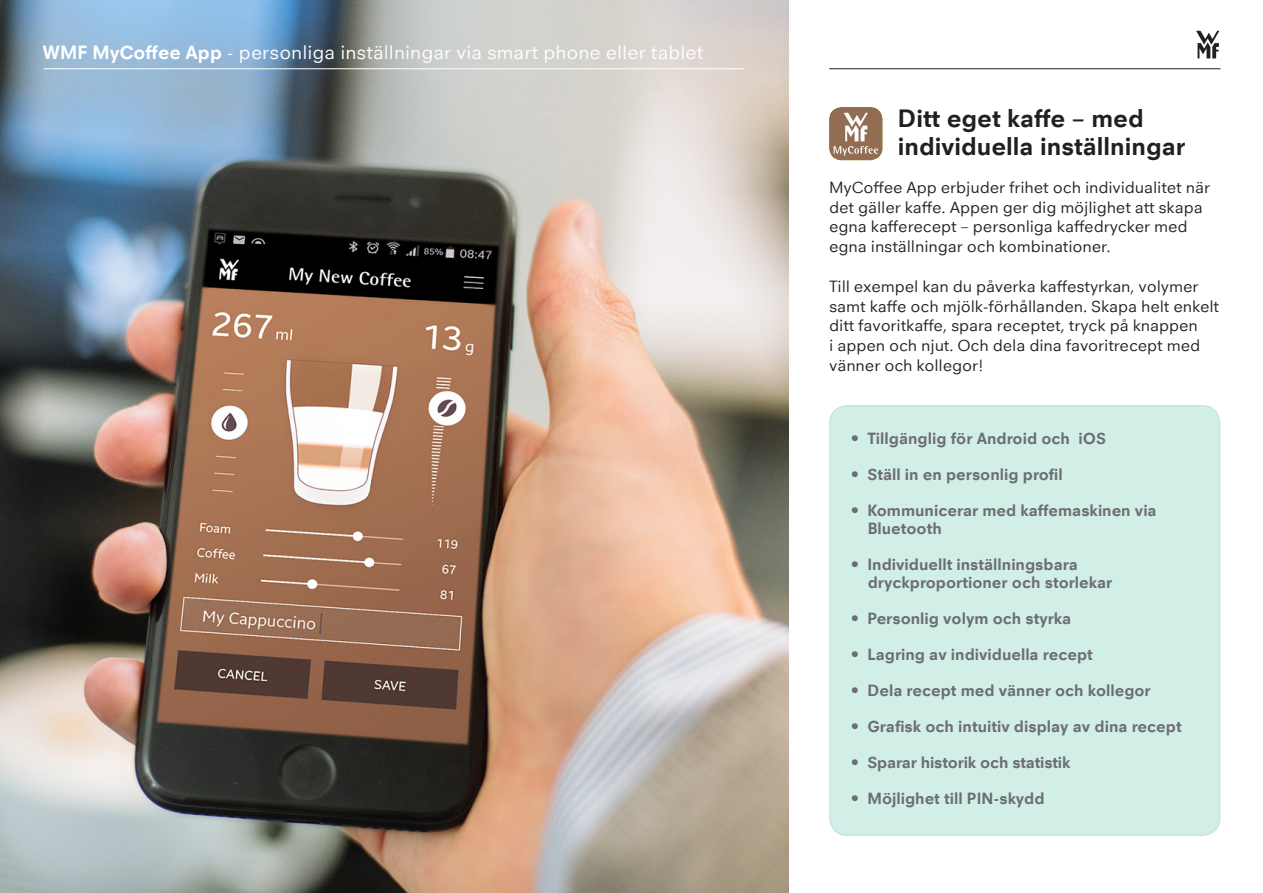
<style>
.page{position:relative;width:1263px;height:893px;background:#fff}
.page>*{position:absolute;margin:0;border:0;box-sizing:border-box;transform-origin:0 0}
.t1{font:700 25.5px/28.5px "Neuzeit Office";color:#231f20}
.t2{font:19.5px "Neuzeit Office";color:#fff}
.t3{font:16.5px/19.8px "Neuzeit Office";letter-spacing:-.01em;color:#231f20}
.t4{font:700 16.5px "Neuzeit Office";color:#6c6d70}
.s1{font-weight:700}
</style>
<div class="page">
<img style="left:0;top:0;width:788px;height:893px">
<svg style="left:1196px;top:31px;width:23px;height:27px"></svg>
<div style="left:830px;top:406px;width:390px;height:429px;background:#d1eee7;border-radius:17px"></div>
<hr style="left:44px;top:68px;width:700px;height:1px;background:#fff">
<hr style="left:829px;top:68px;width:391px;height:1px;background:#231f20">
<img style="left:829px;top:107px;width:53px;height:53px">
<img style="left:834px;top:146px;width:44px;height:10px">
<p class="t2" style="left:43px;top:41px;width:662px"><span class="s1">WMF MyCoffee App</span> - personliga inställningar via smart phone eller tablet</p>
<p class="t1" style="left:898px;top:104px;width:289px">Ditt eget kaffe – med individuella inställningar</p>
<p class="t3" style="left:829px;top:177px;width:382px">MyCoffee App erbjuder frihet och individualitet när det gäller kaffe. Appen ger dig möjlighet att skapa egna kafferecept – personliga kaffedrycker med egna inställningar och kombinationer.</p>
<p class="t3" style="left:829px;top:276px;width:391px">Till exempel kan du påverka kaffestyrkan, volymer samt kaffe och mjölk-förhållanden. Skapa helt enkelt ditt favoritkaffe, spara receptet, tryck på knappen<br>i appen och njut. Och dela dina favoritrecept med vänner och kollegor!</p>
<p class="t4" style="left:851px;top:429px;width:257px">• Tillgänglig för Android och iOS</p>
<p class="t4" style="left:851px;top:465px;width:214px">• Ställ in en personlig profil</p>
<p class="t4" style="left:851px;top:501px;width:307px">• Kommunicerar med kaffemaskinen via</p>
<p class="t4" style="left:868px;top:519px;width:76px">Bluetooth</p>
<p class="t4" style="left:851px;top:555px;width:228px">• Individuellt inställningsbara</p>
<p class="t4" style="left:868px;top:573px;width:246px">dryckproportioner och storlekar</p>
<p class="t4" style="left:851px;top:609px;width:222px">• Personlig volym och styrka</p>
<p class="t4" style="left:851px;top:645px;width:244px">• Lagring av individuella recept</p>
<p class="t4" style="left:851px;top:681px;width:301px">• Dela recept med vänner och kollegor</p>
<p class="t4" style="left:851px;top:717px;width:332px">• Grafisk och intuitiv display av dina recept</p>
<p class="t4" style="left:851px;top:753px;width:221px">• Sparar historik och statistik</p>
<p class="t4" style="left:851px;top:789px;width:195px">• Möjlighet till PIN-skydd</p>
</div>
